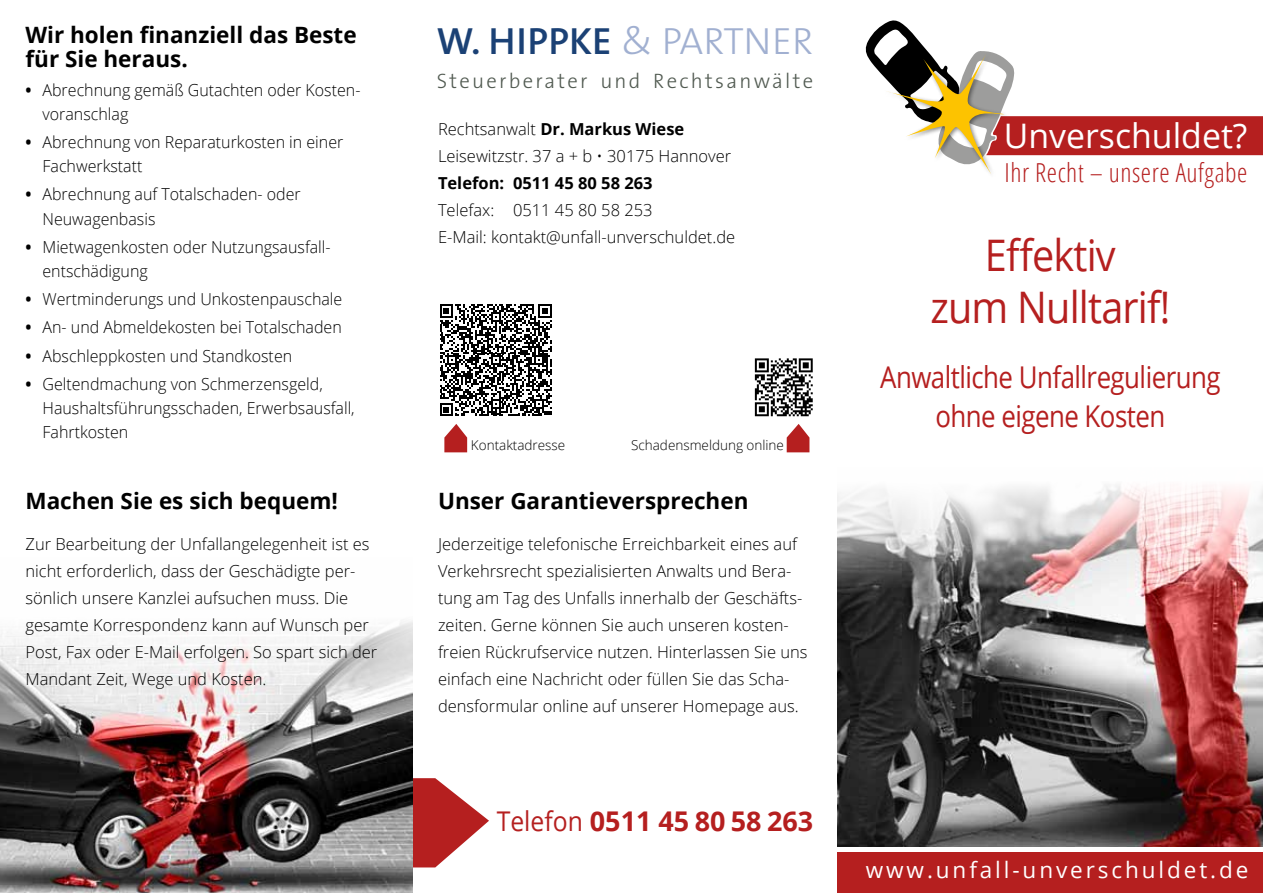
<style>
.page{position:relative;width:1263px;height:893px;background:#fff}
.page>*{position:absolute;margin:0;border:0;box-sizing:border-box;transform-origin:0 0}
.t1{font:43.5px/52.2px "Open Sans";letter-spacing:-.02em;color:#b51f1f;text-align:center;scale:.91 1}
.t2{font:600 38.1px "The Sans";color:#1b4175}
.t3{font:33.75px "Open Sans";color:#fff}
.t4{font:30px/39px "Open Sans";letter-spacing:-.02em;color:#b51f1f;text-align:center;scale:.86 1}
.t5{font:700 27.15px "Open Sans";color:#b51f1f}
.t6{font:300 condensed 26.1px "Open Sans";letter-spacing:.02em;color:#b51f1f}
.t7{font:700 22.5px/24px "Open Sans";color:#000}
.t8{font:22.5px "Open Sans";letter-spacing:.13em;color:#fff}
.t9{font:300 21px "The Sans";letter-spacing:.11em;color:#525b52}
.t10{font:300 16.5px/27px "Open Sans";color:#000}
.t11{font:700 16.5px "Open Sans";color:#000}
.t12{font:300 13.5px "Open Sans";color:#000}
.s1{font-weight:700}
.s2{font-weight:300;color:#a1b0d1}
.s3{font-weight:400}
</style>
<div class="page">
<svg style="left:440px;top:304px;width:112px;height:112px"></svg>
<svg style="left:865px;top:20px;width:398px;height:154px"></svg>
<svg style="left:412px;top:778px;width:77px;height:89px"></svg>
<img style="left:0;top:621px;width:412px;height:272px">
<div style="left:838px;top:852px;width:425px;height:41px;background:#b51f1f"></div>
<img style="left:838px;top:485px;width:425px;height:362px">
<svg style="left:444px;top:424px;width:23px;height:28px"></svg>
<svg style="left:754px;top:358px;width:59px;height:94px"></svg>
<h3 class="t7" style="left:26px;top:22px;width:333px">Wir holen finanziell das Beste für Sie heraus.</h3>
<p class="t10" style="left:43px;top:78px;width:319px;line-height:24px;text-indent:-17px"><span class="s1">•</span> Abrechnung gemäß Gutachten oder Kosten&shy;voranschlag</p>
<p class="t10" style="left:43px;top:130px;width:302px;line-height:24px;text-indent:-17px"><span class="s1">•</span> Abrechnung von Reparaturkosten in einer<br>Fachwerkstatt</p>
<p class="t10" style="left:43px;top:182px;width:260px;line-height:24px;text-indent:-17px"><span class="s1">•</span> Abrechnung auf Totalschaden- oder<br>Neuwagenbasis</p>
<p class="t10" style="left:43px;top:234px;width:290px;line-height:24px;text-indent:-17px"><span class="s1">•</span> Mietwagenkosten oder Nutzungsausfall&shy;entschädigung</p>
<p class="t10" style="left:26px;top:285px;width:318px"><span class="s1">•</span> Wertminderungs und Unkostenpauschale</p>
<p class="t10" style="left:26px;top:313px;width:318px"><span class="s1">•</span> An- und Abmeldekosten bei Totalschaden</p>
<p class="t10" style="left:26px;top:342px;width:268px"><span class="s1">•</span> Abschleppkosten und Standkosten</p>
<p class="t10" style="left:43px;top:371px;width:314px;line-height:24px;text-indent:-17px"><span class="s1">•</span> Geltendmachung von Schmerzensgeld,<br>Haushaltsführungsschaden, Erwerbsausfall,<br>Fahrtkosten</p>
<h2 class="t2" style="left:437px;top:9px;width:378px">W. HIPPKE <span class="s2">&amp; PARTNER</span></h2>
<p class="t9" style="left:437px;top:64px;width:378px">Steuerberater und Rechtsanwälte</p>
<p class="t10" style="left:438px;top:115px;width:295px">Rechtsanwalt <span class="s1">Dr. Markus Wiese<br></span>Leisewitzstr. 37 a + b • 30175 Hannover</p>
<p class="t11" style="left:438px;top:172px;width:216px">Telefon: 0511 45 80 58 263</p>
<p class="t10" style="left:438px;top:196px;width:299px">Telefax: 0511 45 80 58 253<br>E-Mail: kontakt@unfall-unverschuldet.de</p>
<p class="t12" style="left:471px;top:436px;width:96px">Kontaktadresse</p>
<p class="t12" style="left:631px;top:435px;width:154px">Schadensmeldung online</p>
<h3 class="t7" style="left:26px;top:488px;width:314px">Machen Sie es sich bequem!</h3>
<h3 class="t7" style="left:438px;top:488px;width:312px">Unser Garantieversprechen</h3>
<p class="t10" style="left:26px;top:530px;width:353px">Zur Bearbeitung der Unfallangelegenheit ist es nicht erforderlich, dass der Geschädigte per&shy;sönlich unsere Kanzlei aufsuchen muss. Die gesamte Korrespondenz kann auf Wunsch per Post, Fax oder E-Mail erfolgen. So spart sich der Mandant Zeit, Wege und Kosten.</p>
<p class="t10" style="left:438px;top:530px;width:371px">Jederzeitige telefonische Erreichbarkeit eines auf Verkehrsrecht spezialisierten Anwalts und Bera&shy;tung am Tag des Unfalls innerhalb der Geschäfts&shy;zeiten. Gerne können Sie auch unseren kosten&shy;freien Rückrufservice nutzen. Hinterlassen Sie uns einfach eine Nachricht oder füllen Sie das Scha&shy;densformular online auf unserer Homepage aus.</p>
<h3 class="t5" style="left:497px;top:802px;width:318px"><span class="s3">Telefon</span> 0511 45 80 58 263</h3>
<h3 class="t3" style="left:1004px;top:112px;width:245px">Unverschuldet?</h3>
<h3 class="t6" style="left:1004px;top:155px;width:244px">Ihr Recht – unsere Aufgabe</h3>
<h1 class="t1" style="left:930px;top:228px;width:265px">Effektiv<br>zum Nulltarif!</h1>
<h3 class="t4" style="left:880px;top:356px;width:397px">Anwaltliche Unfallregulierung ohne eigene Kosten</h3>
<h3 class="t8" style="left:866px;top:854px;width:384px">www.unfall-unverschuldet.de</h3>
</div>
